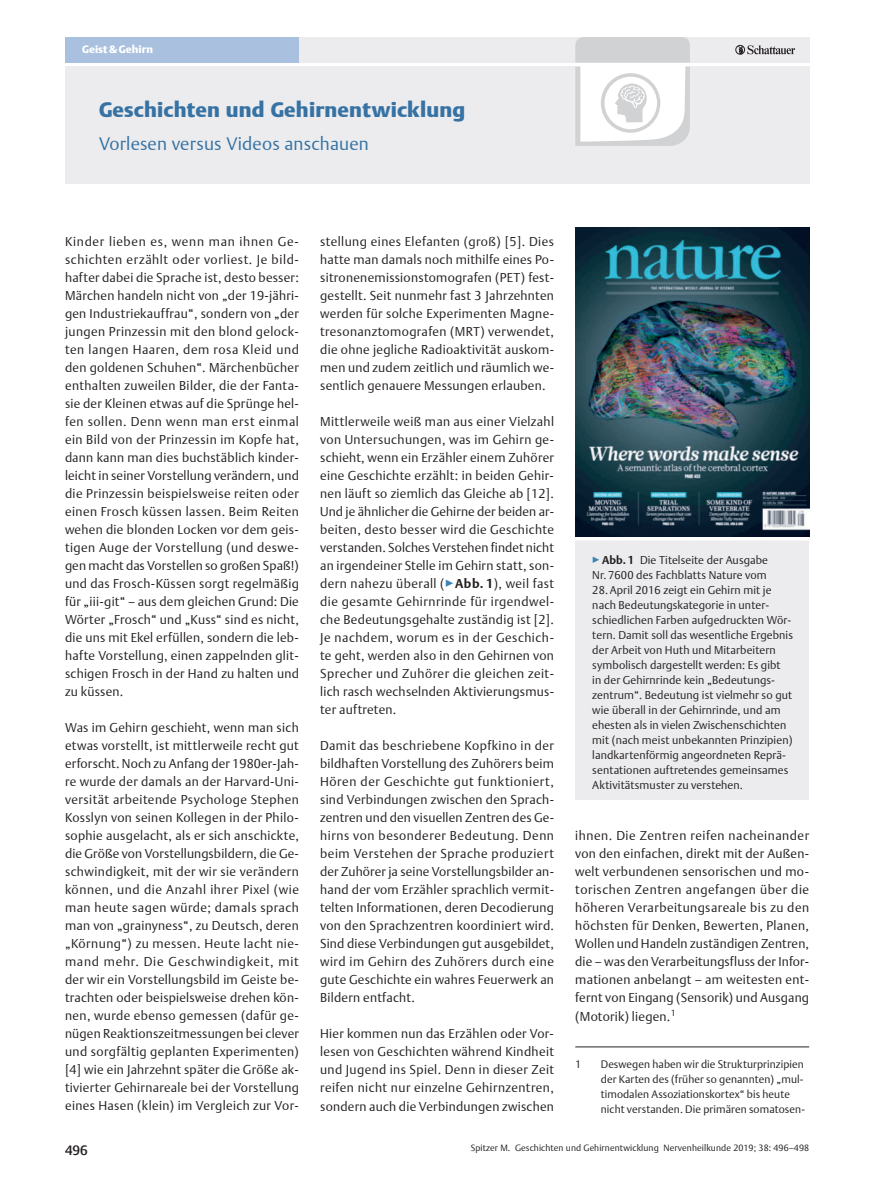
<style>
.page{position:relative;width:893px;height:1191px;background:#fff}
.page>*{position:absolute;margin:0;border:0;box-sizing:border-box;transform-origin:0 0}
.t1{font:900 21px "Thieme Argo 2011";letter-spacing:.01em;color:#3672a3}
.t2{font:300 18px "Thieme Argo 2011";letter-spacing:.01em;color:#3672a3}
.t3{font:500 13.5px "Thieme Argo 2011";color:#231f20}
.t4{font:300 12.75px/18px "Thieme Argo 2011";letter-spacing:.02em;color:#231f20;text-align:justify}
.t5{font:300 11.25px/15px "Thieme Argo 2011";letter-spacing:.01em;color:#231f20}
.t6{font:300 10.8px/15px "Thieme Argo 2011";letter-spacing:.01em;color:#231f20}
.t7{font:900 10.8px "Thieme Argo 2011";letter-spacing:.01em;color:#fff}
.t8{font:300 9px "Thieme Argo 2011";letter-spacing:.01em;color:#231f20}
.s1{color:#3983b7}
.s2{font-weight:700}
</style>
<div class="page">
<div style="left:65px;top:37px;width:744px;height:26px;background:#ececee"></div>
<div style="left:65px;top:37px;width:234px;height:26px;background:#a9c1de"></div>
<div style="left:736px;top:45px;width:9px;height:9px;border:1px solid #231f20;border-radius:50%"></div>
<svg style="left:737px;top:45px;width:58px;height:9px"></svg>
<div style="left:65px;top:67px;width:744px;height:117px;background:#ececee"></div>
<hr style="left:575px;top:1046px;width:234px;height:1px;background:#231f20">
<div style="left:575px;top:536px;width:234px;height:263px;background:#ececee"></div>
<svg style="left:575px;top:536px;width:234px;height:4px"></svg>
<img style="left:575px;top:228px;width:234px;height:308px">
<svg style="left:575px;top:37px;width:114px;height:108px;background:#e9eaeb"></svg>
<p class="t7" style="left:82px;top:42px;width:73px">Geist&amp;Gehirn</p>
<h1 class="t1" style="left:99px;top:96px;width:368px">Geschichten und Gehirnentwicklung</h1>
<h2 class="t2" style="left:99px;top:132px;width:271px">Vorlesen versus Videos anschauen</h2>
<p class="t4" style="left:65px;top:232px;width:235px">Kinder lieben es, wenn man ihnen Ge&shy;schichten erzählt oder vorliest. Je bild&shy;hafter dabei die Sprache ist, desto besser:<br>Märchen handeln nicht von „der 19-jähri&shy;gen Industriekauffrau“, sondern von „der jungen Prinzessin mit den blond gelock&shy;ten langen Haaren, dem rosa Kleid und den goldenen Schuhen“. Märchenbücher enthalten zuweilen Bilder, die der Fanta&shy;sie der Kleinen etwas auf die Sprünge hel&shy;fen sollen. Denn wenn man erst einmal ein Bild von der Prinzessin im Kopfe hat, dann kann man dies buchstäblich kinder&shy;leicht in seiner Vorstellung verändern, und die Prinzessin beispielsweise reiten oder einen Frosch küssen lassen. Beim Reiten wehen die blonden Locken vor dem geis&shy;tigen Auge der Vorstellung (und deswe&shy;gen macht das Vorstellen so großen Spaß!) und das Frosch-Küssen sorgt regelmäßig für „iii-git“ – aus dem gleichen Grund: Die Wörter „Frosch“ und „Kuss“ sind es nicht, die uns mit Ekel erfüllen, sondern die leb&shy;hafte Vorstellung, einen zappelnden glit&shy;schigen Frosch in der Hand zu halten und zu küssen.</p>
<p class="t4" style="left:65px;top:718px;width:235px">Was im Gehirn geschieht, wenn man sich etwas vorstellt, ist mittlerweile recht gut erforscht. Noch zu Anfang der 1980er-Jah&shy;re wurde der damals an der Harvard-Uni&shy;versität arbeitende Psychologe Stephen Kosslyn von seinen Kollegen in der Philo&shy;sophie ausgelacht, als er sich anschickte, die Größe von Vorstellungsbildern, die Ge&shy;schwindigkeit, mit der wir sie verändern können, und die Anzahl ihrer Pixel (wie man heute sagen würde; damals sprach man von „grainyness“, zu Deutsch, deren „Körnung“) zu messen. Heute lacht nie&shy;mand mehr. Die Geschwindigkeit, mit der wir ein Vorstellungsbild im Geiste be&shy;trachten oder beispielsweise drehen kön&shy;nen, wurde ebenso gemessen (dafür ge&shy;nügen Reaktionszeitmessungen bei clever und sorgfältig geplanten Experimenten) [4] wie ein Jahrzehnt später die Größe ak&shy;tivierter Gehirnareale bei der Vorstellung eines Hasen (klein) im Vergleich zur Vor-</p>
<p class="t4" style="left:320px;top:232px;width:235px">stellung eines Elefanten (groß) [5]. Dies hatte man damals noch mithilfe eines Po&shy;sitronenemissionstomografen (PET) fest&shy;gestellt. Seit nunmehr fast 3 Jahrzehnten werden für solche Experimenten Magne&shy;tresonanztomografen (MRT) verwendet, die ohne jegliche Radioaktivität auskom&shy;men und zudem zeitlich und räumlich we&shy;sentlich genauere Messungen erlauben.</p>
<p class="t4" style="left:320px;top:412px;width:235px">Mittlerweile weiß man aus einer Vielzahl von Untersuchungen, was im Gehirn ge&shy;schieht, wenn ein Erzähler einem Zuhörer eine Geschichte erzählt: in beiden Gehir&shy;nen läuft so ziemlich das Gleiche ab [12].<br>Und je ähnlicher die Gehirne der beiden ar&shy;beiten, desto besser wird die Geschichte verstanden. Solches Verstehen findet nicht an irgendeiner Stelle im Gehirn statt, son&shy;dern nahezu überall (<span class="s1">▶</span><span class="s2">Abb. 1</span>), weil fast die gesamte Gehirnrinde für irgendwel&shy;che Bedeutungsgehalte zuständig ist [2].<br>Je nachdem, worum es in der Geschich&shy;te geht, werden also in den Gehirnen von Sprecher und Zuhörer die gleichen zeit&shy;lich rasch wechselnden Aktivierungsmus&shy;ter auftreten.</p>
<p class="t4" style="left:320px;top:736px;width:235px">Damit das beschriebene Kopfkino in der bildhaften Vorstellung des Zuhörers beim Hören der Geschichte gut funktioniert, sind Verbindungen zwischen den Sprach&shy;zentren und den visuellen Zentren des Ge&shy;hirns von besonderer Bedeutung. Denn beim Verstehen der Sprache produziert der Zuhörer ja seine Vorstellungsbilder an&shy;hand der vom Erzähler sprachlich vermit&shy;telten Informationen, deren Decodierung von den Sprachzentren koordiniert wird.<br>Sind diese Verbindungen gut ausgebildet, wird im Gehirn des Zuhörers durch eine gute Geschichte ein wahres Feuerwerk an Bildern entfacht.</p>
<p class="t4" style="left:320px;top:1024px;width:235px">Hier kommen nun das Erzählen oder Vor&shy;lesen von Geschichten während Kindheit und Jugend ins Spiel. Denn in dieser Zeit reifen nicht nur einzelne Gehirnzentren, sondern auch die Verbindungen zwischen</p>
<p class="t5" style="left:592px;top:552px;width:202px"><span class="s1">▶</span><span class="s2">Abb. 1</span> Die Titelseite der Ausgabe<br>Nr. 7600 des Fachblatts Nature vom 28.April 2016 zeigt ein Gehirn mit je nach Bedeutungskategorie in unter&shy;schiedlichen Farben aufgedruckten Wör&shy;tern. Damit soll das wesentliche Ergebnis der Arbeit von Huth und Mitarbeitern symbolisch dargestellt werden: Es gibt<br>in der Gehirnrinde kein „Bedeutungs&shy;zentrum“. Bedeutung ist vielmehr so gut wie überall in der Gehirnrinde, und am ehesten als in vielen Zwischenschichten mit (nach meist unbekannten Prinzipien) landkartenförmig angeordneten Reprä&shy;sentationen auftretendes gemeinsames Aktivitätsmuster zu verstehen.</p>
<p class="t4" style="left:575px;top:826px;width:235px">ihnen. Die Zentren reifen nacheinander von den einfachen, direkt mit der Außen&shy;welt verbundenen sensorischen und mo&shy;torischen Zentren angefangen über die höheren Verarbeitungsareale bis zu den höchsten für Denken, Bewerten, Planen, Wollen und Handeln zuständigen Zentren, die – was den Verarbeitungsfluss der Infor&shy;mationen anbelangt – am weitesten ent&shy;fernt von Eingang (Sensorik) und Ausgang (Motorik) liegen.<sup>1</sup></p>
<p class="t6" style="left:575px;top:1056px;width:8px">1</p>
<p class="t6" style="left:601px;top:1056px;width:206px">Deswegen haben wir die Strukturprinzipien der Karten des (früher so genannten) „mul&shy;timodalen Assoziationskortex“ bis heute nicht verstanden. Die primären somatosen-</p>
<p class="t3" style="left:65px;top:1141px;width:24px">496</p>
<p class="t8" style="left:471px;top:1142px;width:340px">Spitzer M. Geschichten und Gehirnentwicklung Nervenheilkunde 2019; 38: 496–498</p>
</div>
